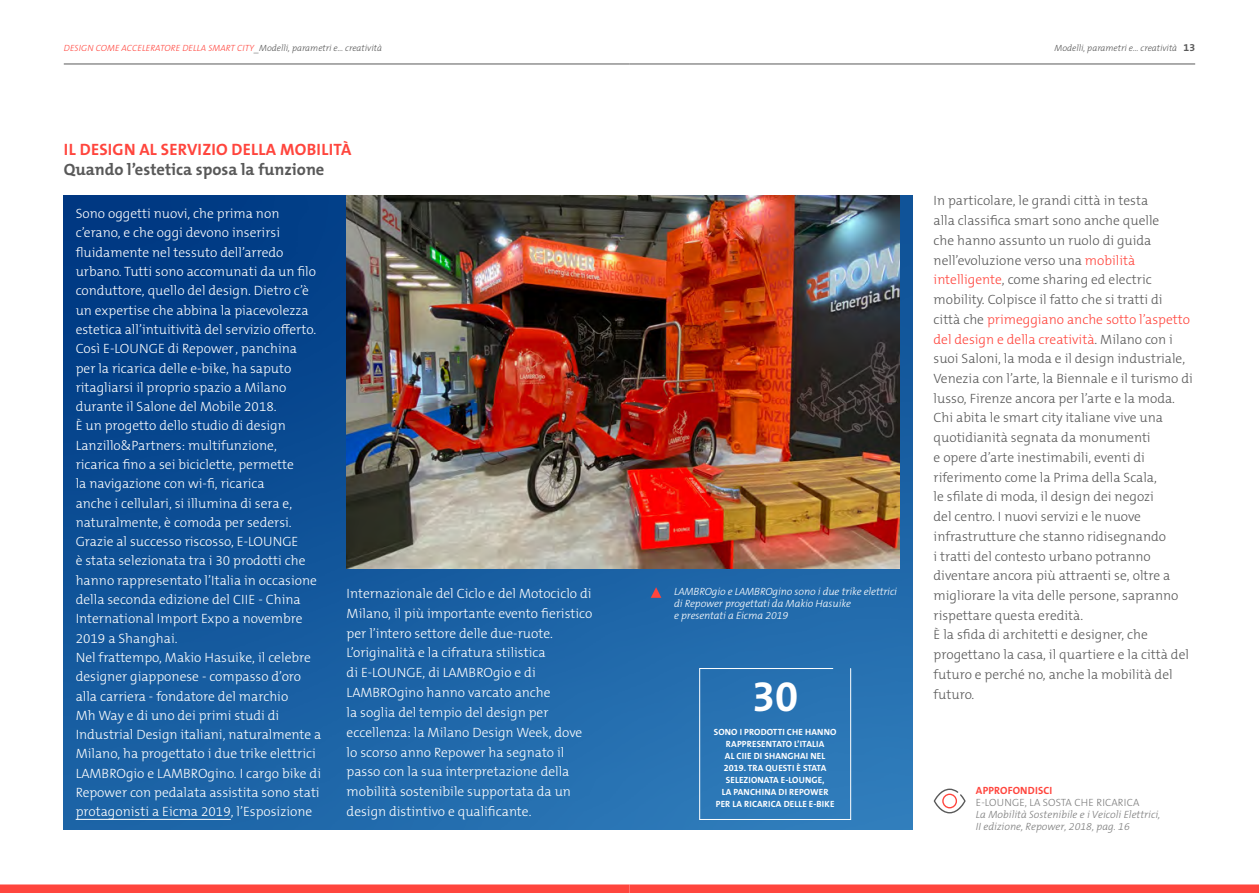
<style>
.page{position:relative;width:1259px;height:893px;background:#fff}
.page>*{position:absolute;margin:0;border:0;box-sizing:border-box;transform-origin:0 0}
.t1{font:700 42px "The Mix B W7";color:#fff}
.t2{font:700 16.5px "The Mix B W7";letter-spacing:.015em;color:#ff453d}
.t3{font:700 16.5px "The Mix B W7";color:#595959}
.t4{font:300 13.5px/19.4px "The Mix B W3";color:#fff}
.t5{font:300 13.5px/19.6px "The Mix B W3";color:#595959}
.t6{font:italic 300 10.5px/12px "The Mix B W3";letter-spacing:-.01em;color:#fff}
.t7{font:italic 300 10.5px/12px "The Mix B W3";color:#7d7d7d}
.t8{font:300 10.5px "The Mix B W3";letter-spacing:.015em;color:#7d7d7d}
.t9{font:700 10.5px "The Mix B W7";letter-spacing:.015em;color:#ff453d}
.t10{font:700 9px/12px "The Mix B W7";letter-spacing:.015em;color:#fff;text-align:center}
.t11{font:italic 300 9px "The Mix B W3";color:#ff453d}
.t12{font:italic 300 9px "The Mix B W3";color:#595959}
.s1{color:#595959}
.s2{font-family:"The Mix B W7";font-weight:700;font-style:normal;font-size:10.5px}
.s3{color:#ff453d}
</style>
<div class="page">
<div style="left:629px;top:884px;width:630px;height:9px;background:#ff453d"></div>
<div style="left:0;top:884px;width:629px;height:9px;background:#ff453d"></div>
<hr style="left:629px;top:64px;width:566px;height:1px;background:#595959">
<hr style="left:64px;top:64px;width:565px;height:1px;background:#595959">
<img style="left:64px;top:195px;width:848px;height:635px">
<hr style="left:76px;top:819px;width:155px;height:1px;background:#fff">
<div style="left:699px;top:668px;width:152px;height:152px;background:#2b76b6"></div>
<img style="left:347px;top:195px;width:552px;height:373px">
<svg style="left:933px;top:789px;width:32px;height:24px"></svg>
<svg style="left:651px;top:587px;width:10px;height:11px"></svg>
<p class="t11" style="left:64px;top:43px;width:320px">DESIGN COME ACCELERATORE DELLA SMART CITY<span class="s1">_Modelli, parametri e... creatività</span></p>
<p class="t12" style="left:1054px;top:43px;width:142px">Modelli, parametri e... creatività <span class="s2">13</span></p>
<p class="t2" style="left:64px;top:139px;width:289px">IL DESIGN AL SERVIZIO DELLA MOBILITÀ</p>
<p class="t3" style="left:64px;top:158px;width:262px">Quando l’estetica sposa la funzione</p>
<p class="t4" style="left:76px;top:204px;width:247px">Sono oggetti nuovi, che prima non c’erano, e che oggi devono inserirsi fluidamente nel tessuto dell’arredo urbano. Tutti sono accomunati da un filo conduttore, quello del design. Dietro c’è un expertise che abbina la piacevolezza estetica all’intuitività del servizio offerto.<br>Così E-LOUNGE di Repower, panchina<br>per la ricarica delle e-bike, ha saputo ritagliarsi il proprio spazio a Milano durante il Salone del Mobile 2018.<br>È un progetto dello studio di design Lanzillo&amp;Partners: multifunzione, ricarica fino a sei biciclette, permette<br>la navigazione con wi-fi, ricarica<br>anche i cellulari, si illumina di sera e, naturalmente, è comoda per sedersi.<br>Grazie al successo riscosso, E-LOUNGE<br>è stata selezionata tra i 30 prodotti che hanno rappresentato l’Italia in occasione della seconda edizione del CIIE - China International Import Expo a novembre 2019 a Shanghai.<br>Nel frattempo, Makio Hasuike, il celebre designer giapponese - compasso d’oro alla carriera - fondatore del marchio<br>Mh Way e di uno dei primi studi di Industrial Design italiani, naturalmente a Milano, ha progettato i due trike elettrici LAMBROgio e LAMBROgino. I cargo bike di Repower con pedalata assistita sono stati protagonisti a Eicma 2019, l’Esposizione</p>
<p class="t4" style="left:347px;top:583px;width:247px;line-height:19.8px">Internazionale del Ciclo e del Motociclo di Milano, il più importante evento fieristico per l’intero settore delle due-ruote.<br>L’originalità e la cifratura stilistica<br>di E-LOUNGE, di LAMBROgio e di LAMBROgino hanno varcato anche<br>la soglia del tempio del design per eccellenza: la Milano Design Week, dove lo scorso anno Repower ha segnato il passo con la sua interpretazione della mobilità sostenibile supportata da un design distintivo e qualificante.</p>
<p class="t6" style="left:674px;top:585px;width:224px">LAMBROgio e LAMBROgino sono i due trike elettrici di Repower progettati da Makio Hasuike<br>e presentati a Eicma 2019</p>
<h1 class="t1" style="left:752px;top:670px;width:48px">30</h1>
<p class="t10" style="left:714px;top:726px;width:124px">SONO I PRODOTTI CHE HANNO<br>RAPPRESENTATO L’ITALIA<br>AL CIIE DI SHANGHAI NEL<br>2019. TRA QUESTI È STATA<br>SELEZIONATA E-LOUNGE,<br>LA PANCHINA DI REPOWER<br>PER LA RICARICA DELLE E-BIKE</p>
<p class="t5" style="left:933px;top:191px;width:261px">In particolare, le grandi città in testa<br>alla classifica smart sono anche quelle<br>che hanno assunto un ruolo di guida nell’evoluzione verso una <span class="s3">mobilità intelligente</span>, come sharing ed electric mobility. Colpisce il fatto che si tratti di<br>città che <span class="s3">primeggiano anche sotto l’aspetto del design e della creatività</span>. Milano con i suoi Saloni, la moda e il design industriale, Venezia con l’arte, la Biennale e il turismo di lusso, Firenze ancora per l’arte e la moda.<br>Chi abita le smart city italiane vive una quotidianità segnata da monumenti<br>e opere d’arte inestimabili, eventi di riferimento come la Prima della Scala,<br>le sfilate di moda, il design dei negozi<br>del centro. I nuovi servizi e le nuove infrastrutture che stanno ridisegnando<br>i tratti del contesto urbano potranno diventare ancora più attraenti se, oltre a migliorare la vita delle persone, sapranno rispettare questa eredità.<br>È la sfida di architetti e designer, che progettano la casa, il quartiere e la città del futuro e perché no, anche la mobilità del futuro.</p>
<p class="t9" style="left:976px;top:783px;width:78px">APPROFONDISCI</p>
<p class="t8" style="left:976px;top:795px;width:165px">E-LOUNGE, LA SOSTA CHE RICARICA</p>
<p class="t7" style="left:976px;top:808px;width:186px">La Mobilità Sostenibile e i Veicoli Elettrici,<br>II edizione, Repower, 2018, pag. 16</p>
</div>
